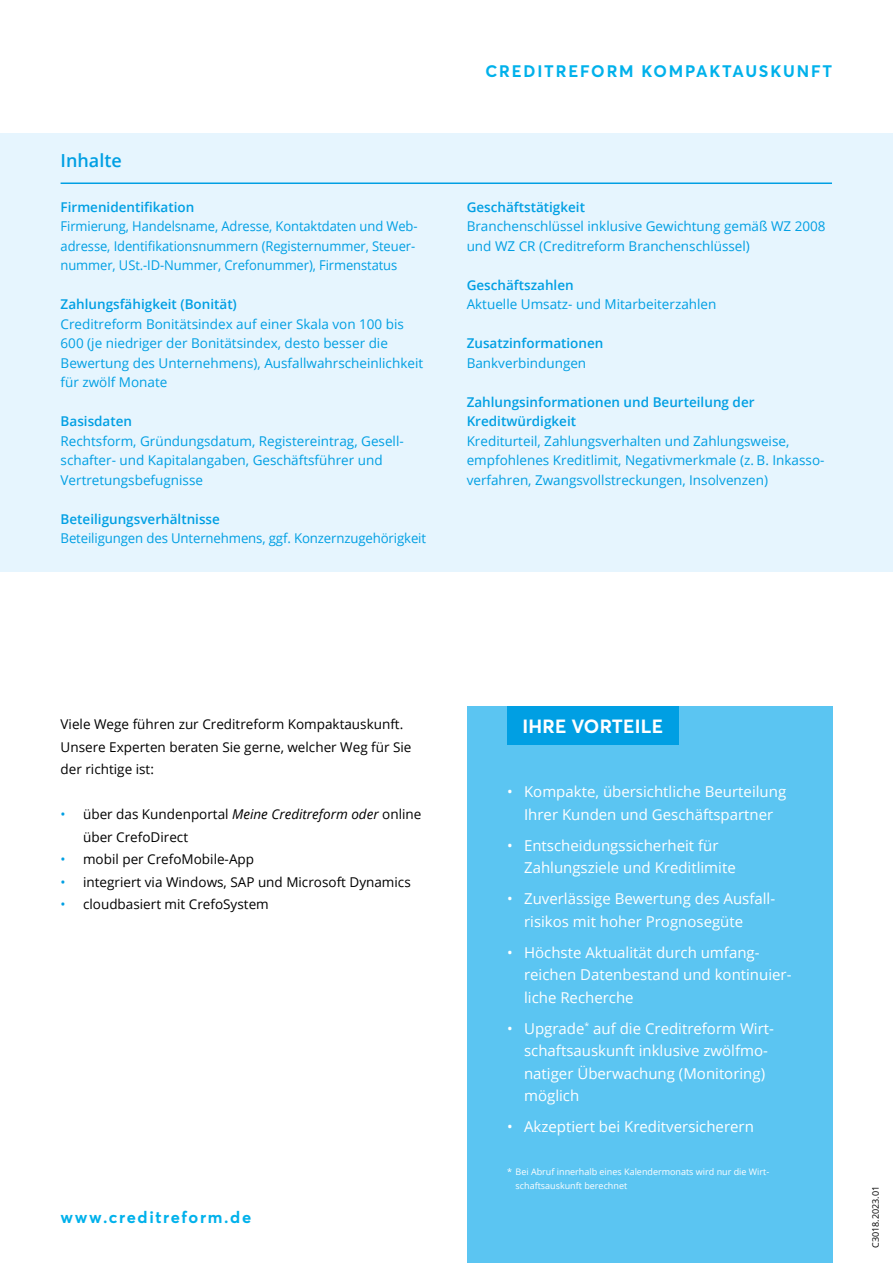
<style>
.page{position:relative;width:893px;height:1263px;background:#fff}
.page>*{position:absolute;margin:0;border:0;box-sizing:border-box;transform-origin:0 0}
.t1{font:700 18.9px "Averta Std PE";letter-spacing:.01em;color:#fff}
.t2{font:600 18px "Open Sans";color:#009fe3}
.t3{font:700 16.5px "Averta Std PE";letter-spacing:.11em;color:#00b1eb}
.t4{font:15px/22.5px "Open Sans";color:#fff}
.t5{font:13.5px/19.5px "Open Sans";color:#009fe3}
.t6{font:13.5px/22.5px "Open Sans";color:#000}
.t7{font:600 13.5px/19.5px "Open Sans";color:#009fe3}
.t8{font:13.5px/19.5px "Open Sans";color:#009fe3;scale:.96 1}
.t9{font:9px/13.5px "Open Sans";color:#fff}
.t10{font:9px "Open Sans";color:#000}
.s1{color:#009fe3}
.s2{font-style:italic}
</style>
<div class="page">
<div style="left:0;top:133px;width:893px;height:439px;background:#e6f5fe"></div>
<hr style="left:61px;top:182px;width:771px;height:2px;background:#009fe3">
<div style="left:467px;top:706px;width:365px;height:557px;background:#5bc5f2"></div>
<div style="left:507px;top:707px;width:171px;height:38px;background:#009fe3"></div>
<h2 class="t2" style="left:61px;top:148px;width:63px">Inhalte</h2>
<p class="t7" style="left:61px;top:197px;width:135px">Firmenidentifikation</p>
<p class="t8" style="left:61px;top:216px;width:373px">Firmierung, Handelsname, Adresse, Kontaktdaten und Web&shy;adresse, Identifikationsnummern (Registernummer, Steuer&shy;nummer, USt.-ID-Nummer, Crefonummer), Firmenstatus</p>
<p class="t7" style="left:61px;top:294px;width:178px">Zahlungsfähigkeit (Bonität)</p>
<p class="t5" style="left:61px;top:314px;width:364px">Creditreform Bonitätsindex auf einer Skala von 100 bis 600 (je niedriger der Bonitätsindex, desto besser die Bewertung des Unternehmens), Ausfallwahrscheinlichkeit für zwölf Monate</p>
<p class="t7" style="left:61px;top:411px;width:73px">Basisdaten</p>
<p class="t5" style="left:61px;top:430px;width:345px">Rechtsform, Gründungsdatum, Registereintrag, Gesell&shy;schafter- und Kapitalangaben, Geschäftsführer und<br>Vertretungsbefugnisse</p>
<p class="t7" style="left:61px;top:509px;width:161px">Beteiligungsverhältnisse</p>
<p class="t5" style="left:61px;top:528px;width:367px">Beteiligungen des Unternehmens, ggf. Konzernzugehörigkeit</p>
<p class="t3" style="left:485px;top:59px;width:348px">CREDITREFORM KOMPAKTAUSKUNFT</p>
<p class="t7" style="left:467px;top:197px;width:120px">Geschäftstätigkeit</p>
<p class="t5" style="left:467px;top:216px;width:360px">Branchenschlüssel inklusive Gewichtung gemäß WZ 2008 und WZ CR (Creditreform Branchenschlüssel)</p>
<p class="t7" style="left:467px;top:275px;width:108px">Geschäftszahlen</p>
<p class="t5" style="left:467px;top:294px;width:251px">Aktuelle Umsatz- und Mitarbeiterzahlen</p>
<p class="t7" style="left:467px;top:333px;width:138px">Zusatzinformationen</p>
<p class="t5" style="left:467px;top:353px;width:121px">Bankverbindungen</p>
<p class="t7" style="left:467px;top:392px;width:289px">Zahlungsinformationen und Beurteilung der<br>Kreditwürdigkeit</p>
<p class="t5" style="left:467px;top:430px;width:359px">Krediturteil, Zahlungsverhalten und Zahlungsweise, empfohlenes Kreditlimit, Negativmerkmale (z. B. Inkasso&shy;verfahren, Zwangsvollstreckungen, Insolvenzen)</p>
<p class="t6" style="left:61px;top:713px;width:352px">Viele Wege führen zur Creditreform Kompaktauskunft.<br>Unsere Experten beraten Sie gerne, welcher Weg für Sie der richtige ist:</p>
<p class="t6" style="left:83px;top:803px;width:340px;text-indent:-23px"><span class="s1">•</span> über das Kundenportal <span class="s2">Meine Creditreform oder</span> online über CrefoDirect</p>
<p class="t6" style="left:61px;top:848px;width:195px"><span class="s1">•</span> mobil per CrefoMobile-App</p>
<p class="t6" style="left:61px;top:870px;width:352px"><span class="s1">•</span> integriert via Windows, SAP und Microsoft Dynamics</p>
<p class="t6" style="left:61px;top:893px;width:210px"><span class="s1">•</span> cloudbasiert mit CrefoSystem</p>
<p class="t3" style="left:61px;top:1205px;width:192px">www.creditreform.de</p>
<h1 class="t1" style="left:522px;top:713px;width:142px">IHRE VORTEILE</h1>
<p class="t4" style="left:507px;top:780px;width:281px;text-align:center">• Kompakte, übersichtliche Beurteilung<br>Ihrer Kunden und Geschäftspartner</p>
<p class="t4" style="left:524px;top:833px;width:213px;text-indent:-17px">• Entscheidungssicherheit für<br>Zahlungsziele und Kreditlimite</p>
<p class="t4" style="left:524px;top:887px;width:253px;text-indent:-17px">• Zuverlässige Bewertung des Ausfall&shy;risikos mit hoher Prognosegüte</p>
<p class="t4" style="left:524px;top:940px;width:269px;text-indent:-17px">• Höchste Aktualität durch umfang&shy;reichen Datenbestand und kontinuier&shy;liche Recherche</p>
<p class="t4" style="left:524px;top:1016px;width:251px;text-indent:-17px">• Upgrade<sup>*</sup> auf die Creditreform Wirt&shy;schaftsauskunft inklusive zwölfmo&shy;natiger Überwachung (Monitoring) möglich</p>
<p class="t4" style="left:507px;top:1115px;width:248px">• Akzeptiert bei Kreditversicherern</p>
<p class="t9" style="left:516px;top:1165px;width:255px;text-indent:-9px">* Bei Abruf innerhalb eines Kalendermonats wird nur die Wirt&shy;schaftsauskunft berechnet</p>
<p class="t10" style="left:869px;top:1248px;width:63px;rotate:-90deg">C3018.2023.01</p>
</div>
